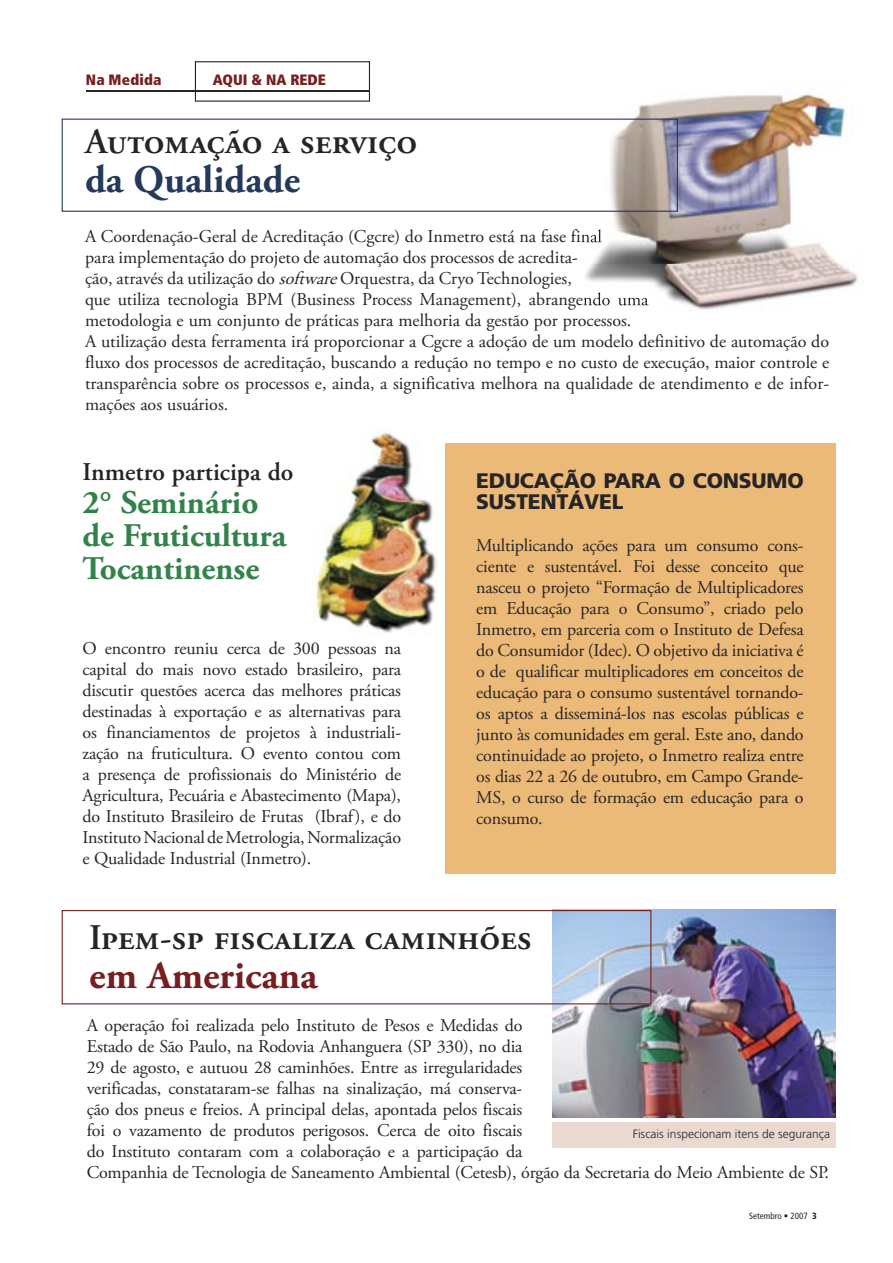
<style>
.page{position:relative;width:893px;height:1263px;background:#fff}
.page>*{position:absolute;margin:0;border:0;box-sizing:border-box;transform-origin:0 0}
.t1{font:700 39px "Adobe Garamond Pro";color:#761e20}
.t2{font:700 39px "Adobe Garamond Pro";color:#24395b}
.t3{font:600 36px "Adobe Garamond Pro";color:#272425}
.t4{font:700 33px/33px "Adobe Garamond Pro";color:#32834a}
.t5{font:600 25.5px "Adobe Garamond Pro";color:#272425}
.t6{font:900 21px/21px "Frutiger";letter-spacing:-.01em;color:#272425}
.t7{font:18px/21px "Adobe Garamond Pro";letter-spacing:-.005em;color:#272425}
.t8{font:900 condensed 15px "Frutiger";color:#761e20}
.t9{font:300 12px "Frutiger";color:#272425}
.t10{font:condensed 9px "Frutiger";color:#272425}
.s1{font-style:italic}
.s2{font-weight:900}
</style>
<div class="page">
<div style="left:552px;top:1122px;width:284px;height:25px;background:#e9d9d0"></div>
<div style="left:445px;top:443px;width:391px;height:430px;background:#ebb978"></div>
<svg style="left:195px;top:61px;width:175px;height:41px"></svg>
<hr style="left:86px;top:90px;width:284px;height:1px;background:#272425">
<img style="left:313px;top:430px;width:124px;height:203px">
<img style="left:552px;top:909px;width:283px;height:208px">
<svg style="left:62px;top:910px;width:589px;height:94px"></svg>
<img style="left:582px;top:93px;width:276px;height:217px">
<img style="left:582px;top:229px;width:20px;height:18px">
<img style="left:582px;top:292px;width:66px;height:18px">
<svg style="left:62px;top:119px;width:616px;height:93px"></svg>
<p class="t8" style="left:86px;top:70px;width:77px">Na Medida</p>
<p class="t8" style="left:213px;top:70px;width:115px">AQUI &amp; NA REDE</p>
<h2 class="t3" style="left:85px;top:121px;width:334px">AUTOMAÇÃO A SERVIÇO</h2>
<h1 class="t2" style="left:85px;top:157px;width:217px">da Qualidade</h1>
<p class="t7" style="left:85px;top:227px;width:746px">A Coordenação-Geral de Acreditação (Cgcre) do Inmetro está na fase final<br>para implementação do projeto de automação dos processos de acredita-<br>ção, através da utilização do <span class="s1">software</span>Orquestra, da Cryo Technologies,<br>que utiliza tecnologia BPM (Business Process Management), abrangendo uma<br>metodologia e um conjunto de práticas para melhoria da gestão por processos.<br>A utilização desta ferramenta irá proporcionar a Cgcre a adoção de um modelo definitivo de automação do fluxo dos processos de acreditação, buscando a redução no tempo e no custo de execução, maior controle e transparência sobre os processos e, ainda, a significativa melhora na qualidade de atendimento e de infor&shy;mações aos usuários.</p>
<h3 class="t5" style="left:82px;top:457px;width:212px">Inmetro participa do</h3>
<h3 class="t4" style="left:82px;top:486px;width:205px">2° Seminário de Fruticultura<br>Tocantinense</h3>
<p class="t7" style="left:82px;top:638px;width:320px;text-align:justify">O encontro reuniu cerca de 300 pessoas na capital do mais novo estado brasileiro, para discutir questões acerca das melhores práticas destinadas à exportação e as alternativas para os financiamentos de projetos à industriali&shy;zação na fruticultura. O evento contou com a presença de profissionais do Ministério de Agricultura, Pecuária e Abastecimento (Mapa), do Instituto Brasileiro de Frutas (Ibraf), e do Instituto Nacional de Metrologia, Normalização e Qualidade Industrial (Inmetro).</p>
<p class="t6" style="left:476px;top:470px;width:329px">EDUCAÇÃO PARA O CONSUMO<br>SUSTENTÁVEL</p>
<p class="t7" style="left:476px;top:536px;width:329px;text-align:justify">Multiplicando ações para um consumo cons&shy;ciente e sustentável. Foi desse conceito que nasceu o projeto “Formação de Multiplicadores em Educação para o Consumo”, criado pelo Inmetro, em parceria com o Instituto de Defesa do Consumidor (Idec). O objetivo da iniciativa é o de qualificar multiplicadores em conceitos de educação para o consumo sustentável tornando&shy;os aptos a disseminá-los nas escolas públicas e junto às comunidades em geral. Este ano, dando continuidade ao projeto, o Inmetro realiza entre os dias 22 a 26 de outubro, em Campo Grande-MS, o curso de formação em educação para o consumo.</p>
<h2 class="t3" style="left:89px;top:916px;width:444px">IPEM-SP FISCALIZA CAMINHÕES</h2>
<h1 class="t1" style="left:89px;top:952px;width:230px">em Americana</h1>
<p class="t7" style="left:87px;top:1015px;width:744px">A operação foi realizada pelo Instituto de Pesos e Medidas do<br>Estado de São Paulo, na Rodovia Anhanguera (SP 330), no dia<br>29 de agosto, e autuou 28 caminhões. Entre as irregularidades<br>verificadas, constataram-se falhas na sinalização, má conserva-<br>ção dos pneus e freios. A principal delas, apontada pelos fiscais<br>foi o vazamento de produtos perigosos. Cerca de oito fiscais<br>do Instituto contaram com a colaboração e a participação da<br>Companhia de Tecnologia de Saneamento Ambiental (Cetesb), órgão da Secretaria do Meio Ambiente de SP.</p>
<p class="t9" style="left:633px;top:1127px;width:199px">Fiscais inspecionam itens de segurança</p>
<p class="t10" style="left:749px;top:1210px;width:69px">Setembro • 2007 <span class="s2">3</span></p>
</div>
